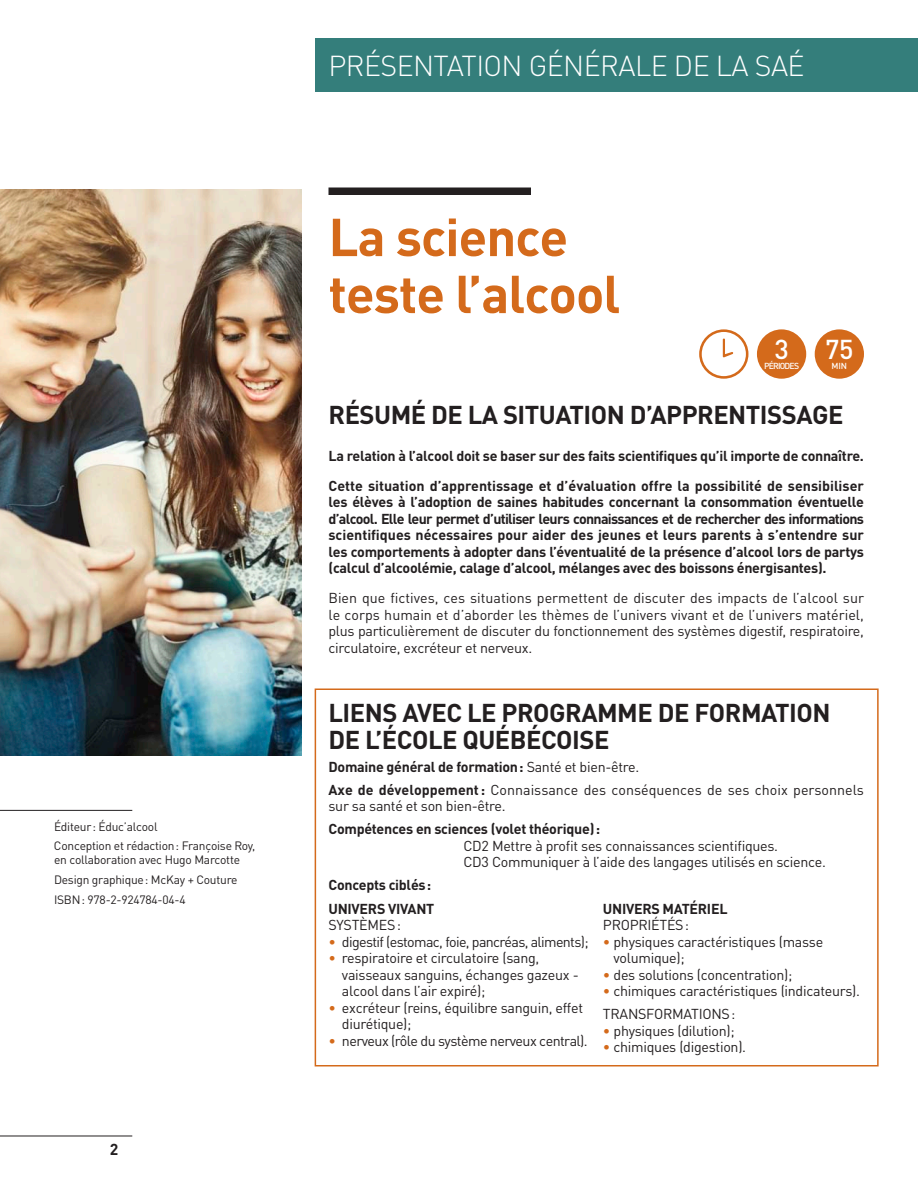
<style>
.page{position:relative;width:918px;height:1188px;background:#fff}
.page>*{position:absolute;margin:0;border:0;box-sizing:border-box;transform-origin:0 0}
.t1{font:700 52.5px/57px "FFDIN Pro";letter-spacing:-.02em;color:#d46a1b}
.t2{font:300 28.5px "FFDIN Pro";letter-spacing:-.02em;color:#fff}
.t3{font:500 27px "FFDIN Pro";color:#fff}
.t4{font:700 25.5px/27px "FFDIN Pro";letter-spacing:-.02em;color:#231f20}
.t5{font:700 15.75px "FFDIN Pro";color:#231f20}
.t6{font:14.25px/16.5px "FFDIN Pro";letter-spacing:-.02em;color:#231f20}
.t7{font:700 14.25px/16.5px "FFDIN Pro";letter-spacing:-.02em;color:#231f20;text-align:justify}
.t8{font:700 14.25px/30px "FFDIN Pro";color:#231f20}
.t9{font:14.25px/23px "FFDIN Pro";color:#231f20}
.t10{font:14.25px "FFDIN Pro";letter-spacing:-.045em;color:#231f20}
.t11{font:14.25px "FFDIN Pro";letter-spacing:-.04em;color:#231f20}
.t12{font:12px/20px "FFDIN Pro";letter-spacing:-.02em;color:#231f20}
.t13{font:500 8.7px "FFDIN Pro";letter-spacing:-.09em;color:#fff}
.s1{font-weight:700}
.s2{color:#d46a1b}
</style>
<div class="page">
<hr style="left:0;top:1136px;width:132px;height:1px;background:#231f20">
<div style="left:315px;top:38px;width:603px;height:54px;background:#347e7b"></div>
<div style="left:315px;top:688px;width:564px;height:378px;border:2px solid #d46a1b"></div>
<div style="left:328px;top:188px;width:203px;height:7px;background:#231f20"></div>
<hr style="left:0;top:810px;width:132px;height:1px;background:#231f20">
<img style="left:0;top:189px;width:301px;height:567px">
<div style="left:815px;top:329px;width:49px;height:50px;background:#d46a1b;border-radius:50%"></div>
<div style="left:757px;top:329px;width:49px;height:50px;background:#d46a1b;border-radius:50%"></div>
<div style="left:699px;top:329px;width:49px;height:50px;border:3px solid #d46a1b;border-radius:50%"></div>
<svg style="left:723px;top:339px;width:10px;height:18px"></svg>
<p class="t12" style="left:54px;top:815px;width:203px">Éditeur: Éduc’alcool<br>Conception et rédaction: Françoise Roy,</p>
<p class="t12" style="left:54px;top:848px;width:188px">en collaboration avec Hugo Marcotte<br>Design graphique: McKay + Couture<br>ISBN: 978-2-924784-04-4</p>
<p class="t5" style="left:110px;top:1136px;width:10px">2</p>
<h2 class="t2" style="left:328px;top:44px;width:478px">PRÉSENTATION GÉNÉRALE DE LA SAÉ</h2>
<h1 class="t1" style="left:328px;top:202px;width:293px">La science teste l’alcool</h1>
<h3 class="t3" style="left:774px;top:327px;width:16px">3</h3>
<p class="t13" style="left:764px;top:359px;width:37px">PÉRIODES</p>
<h3 class="t3" style="left:825px;top:327px;width:30px">75</h3>
<p class="t13" style="left:832px;top:359px;width:17px">MIN</p>
<h3 class="t4" style="left:328px;top:398px;width:517px">RÉSUMÉ DE LA SITUATION D’APPRENTISSAGE</h3>
<p class="t8" style="left:328px;top:439px;width:537px">La relation à l’alcool doit se baser sur des faits scientifiques qu’il importe de connaître.<br>Cette situation d’apprentissage et d’évaluation offre la possibilité de sensibiliser</p>
<p class="t7" style="left:328px;top:492px;width:537px">les élèves à l’adoption de saines habitudes concernant la consommation éventuelle d’alcool. Elle leur permet d’utiliser leurs connaissances et de rechercher des informations scientifiques nécessaires pour aider des jeunes et leurs parents à s’entendre sur les comportements à adopter dans l’éventualité de la présence d’alcool lors de partys (calcul d’alcoolémie, calage d’alcool, mélanges avec des boissons énergisantes).</p>
<p class="t6" style="left:328px;top:589px;width:537px;text-align:justify">Bien que fictives, ces situations permettent de discuter des impacts de l’alcool sur le corps humain et d’aborder les thèmes de l’univers vivant et de l’univers matériel, plus particulièrement de discuter du fonctionnement des systèmes digestif, respiratoire, circulatoire, excréteur et nerveux.</p>
<h3 class="t4" style="left:328px;top:696px;width:504px">LIENS AVEC LE PROGRAMME DE FORMATION<br>DE L’ÉCOLE QUÉBÉCOISE</h3>
<p class="t9" style="left:328px;top:754px;width:537px"><span class="s1">Domaine général de formation:</span> Santé et bien-être.<br><span class="s1">Axe de développement:</span> Connaissance des conséquences de ses choix personnels</p>
<p class="t6" style="left:328px;top:797px;width:179px">sur sa santé et son bien-être.</p>
<p class="t7" style="left:328px;top:819px;width:273px">Compétences en sciences (volet théorique):</p>
<p class="t6" style="left:464px;top:836px;width:364px">CD2 Mettre à profit ses connaissances scientifiques.<br>CD3 Communiquer à l’aide des langages utilisés en science.</p>
<p class="t7" style="left:329px;top:875px;width:104px">Concepts ciblés:</p>
<p class="t7" style="left:328px;top:899px;width:107px">UNIVERS VIVANT</p>
<p class="t6" style="left:328px;top:916px;width:74px">SYSTÈMES:</p>
<p class="t10" style="left:328px;top:931px;width:262px"><span class="s2">•</span> digestif (estomac, foie, pancréas, aliments);</p>
<p class="t6" style="left:342px;top:949px;width:238px;text-indent:-13px"><span class="s2">•</span> respiratoire et circulatoire (sang, vaisseaux sanguins, échanges gazeux - alcool dans l’air expiré);</p>
<p class="t6" style="left:342px;top:998px;width:243px;text-indent:-13px"><span class="s2">•</span> excréteur (reins, équilibre sanguin, effet diurétique);</p>
<p class="t11" style="left:328px;top:1030px;width:261px"><span class="s2">•</span> nerveux (rôle du système nerveux central).</p>
<p class="t7" style="left:603px;top:899px;width:126px">UNIVERS MATÉRIEL</p>
<p class="t6" style="left:603px;top:916px;width:88px">PROPRIÉTÉS:</p>
<p class="t6" style="left:614px;top:932px;width:211px;text-indent:-11px"><span class="s2">•</span> physiques caractéristiques (masse volumique);</p>
<p class="t6" style="left:603px;top:965px;width:191px"><span class="s2">•</span> des solutions (concentration);</p>
<p class="t6" style="left:603px;top:978px;width:259px;line-height:23px"><span class="s2">•</span> chimiques caractéristiques (indicateurs).<br>TRANSFORMATIONS:</p>
<p class="t6" style="left:603px;top:1021px;width:133px"><span class="s2">•</span> physiques (dilution);</p>
<p class="t6" style="left:603px;top:1038px;width:145px"><span class="s2">•</span> chimiques (digestion).</p>
</div>
